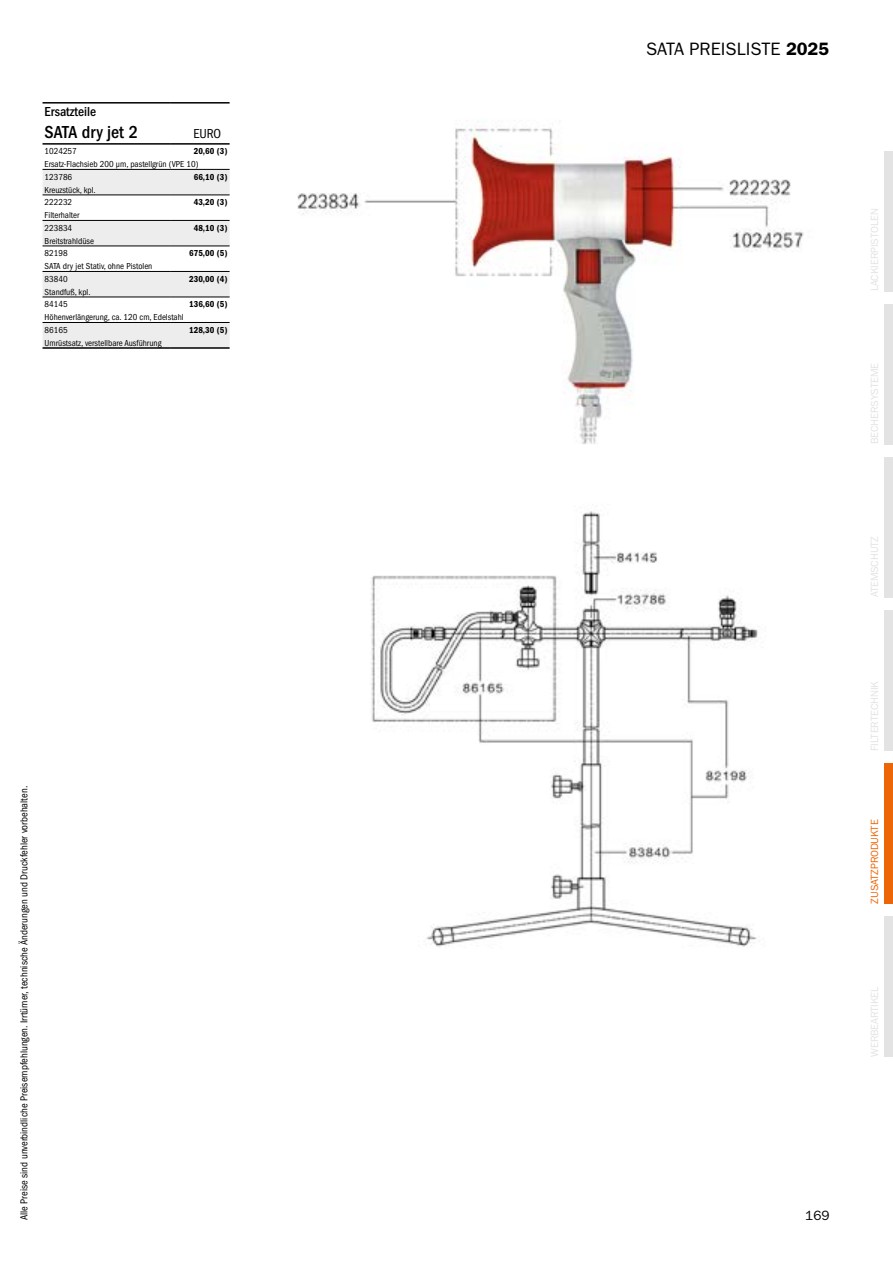
<style>
.page{position:relative;width:893px;height:1263px;background:#fff}
.page>*{position:absolute;margin:0;border:0;box-sizing:border-box;transform-origin:0 0}
.t1{font:18px "ITC Franklin Gothic Std";color:#000}
.t2{font:500 condensed 18px "ITC Franklin Gothic Std";color:#000}
.t3{font:500 condensed 13.5px "ITC Franklin Gothic Std";color:#000}
.t4{font:condensed 13.5px "ITC Franklin Gothic Std";color:#000}
.t5{font:13.5px "ITC Franklin Gothic Std";color:#000}
.t6{font:condensed 10.5px "ITC Franklin Gothic Std";color:#000}
.t7{font:10.5px "ITC Franklin Gothic Std";letter-spacing:-.01em;color:#e3e3e3}
.t8{font:10.5px "ITC Franklin Gothic Std";letter-spacing:-.01em;color:#ec6608}
.t9{font:condensed 9px/12.8px "ITC Franklin Gothic Std";color:#000}
.t10{font:9px "ITC Franklin Gothic Std Dm Cd";color:#000}
.s1{font-weight:600}
</style>
<div class="page">
<img style="left:297px;top:121px;width:596px;height:827px">
<svg style="left:43px;top:170px;width:187px;height:177px"></svg>
<hr style="left:43px;top:102px;width:127px;height:2px;background:#000">
<hr style="left:170px;top:102px;width:60px;height:2px;background:#000">
<hr style="left:43px;top:143px;width:127px;height:2px;background:#000">
<hr style="left:170px;top:143px;width:60px;height:2px;background:#000">
<hr style="left:43px;top:347px;width:127px;height:2px;background:#000">
<hr style="left:170px;top:347px;width:60px;height:2px;background:#000">
<hr style="left:43px;top:169px;width:127px;height:1px;background:#000">
<hr style="left:170px;top:169px;width:60px;height:1px;background:#000">
<hr style="left:43px;top:195px;width:127px;height:1px;background:#000">
<hr style="left:170px;top:195px;width:60px;height:1px;background:#000">
<hr style="left:43px;top:220px;width:127px;height:1px;background:#000">
<hr style="left:170px;top:220px;width:60px;height:1px;background:#000">
<hr style="left:43px;top:246px;width:127px;height:1px;background:#000">
<hr style="left:170px;top:246px;width:60px;height:1px;background:#000">
<hr style="left:43px;top:271px;width:127px;height:1px;background:#000">
<hr style="left:170px;top:271px;width:60px;height:1px;background:#000">
<hr style="left:43px;top:297px;width:127px;height:1px;background:#000">
<hr style="left:170px;top:297px;width:60px;height:1px;background:#000">
<hr style="left:43px;top:322px;width:127px;height:1px;background:#000">
<hr style="left:170px;top:322px;width:60px;height:1px;background:#000">
<div style="left:884px;top:151px;width:9px;height:140px;background:#e3e3e3"></div>
<div style="left:884px;top:304px;width:9px;height:140px;background:#e3e3e3"></div>
<div style="left:884px;top:457px;width:9px;height:140px;background:#e3e3e3"></div>
<div style="left:884px;top:610px;width:9px;height:140px;background:#e3e3e3"></div>
<div style="left:884px;top:763px;width:9px;height:141px;background:#ec6608"></div>
<div style="left:884px;top:916px;width:9px;height:141px;background:#e3e3e3"></div>
<h2 class="t3" style="left:45px;top:104px;width:53px">Ersatzteile</h2>
<h1 class="t2" style="left:45px;top:122px;width:95px">SATA dry jet 2</h1>
<h2 class="t4" style="left:193px;top:126px;width:29px">EURO</h2>
<p class="t9" style="left:45px;top:145px;width:34px">1024257</p>
<p class="t10" style="left:194px;top:146px;width:35px">20,60 (3)</p>
<p class="t9" style="left:45px;top:158px;width:155px">Ersatz-Flachsieb 200 µm, pastellgrün (VPE 10)<br>123786</p>
<p class="t10" style="left:194px;top:172px;width:35px">66,10 (3)</p>
<p class="t9" style="left:45px;top:183px;width:53px">Kreuzstück, kpl.<br>222232</p>
<p class="t9" style="left:45px;top:209px;width:36px">Filterhalter<br>223834</p>
<p class="t9" style="left:45px;top:234px;width:51px">Breitstrahldüse<br>82198</p>
<p class="t9" style="left:45px;top:260px;width:109px">SATA dry jet Stativ, ohne Pistolen<br>83840</p>
<p class="t9" style="left:45px;top:285px;width:47px">Standfuß, kpl.<br>84145</p>
<p class="t10" style="left:194px;top:197px;width:35px">43,20 (3)</p>
<p class="t10" style="left:194px;top:223px;width:35px">48,10 (3)</p>
<p class="t10" style="left:189px;top:248px;width:40px">675,00 (5)</p>
<p class="t10" style="left:189px;top:274px;width:40px">230,00 (4)</p>
<p class="t10" style="left:189px;top:299px;width:40px">136,60 (5)</p>
<p class="t9" style="left:45px;top:311px;width:141px">Höhenverlängerung, ca. 120 cm, Edelstahl<br>86165</p>
<p class="t10" style="left:189px;top:325px;width:40px">128,30 (5)</p>
<p class="t9" style="left:45px;top:336px;width:118px">Umrüstsatz, verstellbare Ausführung</p>
<p class="t6" style="left:18px;top:1220px;width:436px;rotate:-90deg">Alle Preise sind unverbindliche Preisempfehlungen. Irrtümer, technische Änderungen und Druckfehler vorbehalten.</p>
<h1 class="t1" style="left:646px;top:38px;width:185px">SATA PREISLISTE <span class="s1">2025</span></h1>
<p class="t7" style="left:868px;top:291px;width:85px;rotate:-90deg">LACKIERPISTOLEN</p>
<p class="t7" style="left:868px;top:444px;width:83px;rotate:-90deg">BECHERSYSTEME</p>
<p class="t7" style="left:868px;top:597px;width:63px;rotate:-90deg">ATEMSCHUTZ</p>
<p class="t7" style="left:868px;top:750px;width:71px;rotate:-90deg">FILTERTECHNIK</p>
<p class="t8" style="left:868px;top:904px;width:86px;rotate:-90deg">ZUSATZPRODUKTE</p>
<p class="t7" style="left:868px;top:1057px;width:72px;rotate:-90deg">WERBEARTIKEL</p>
<h2 class="t5" style="left:805px;top:1208px;width:26px">169</h2>
</div>
